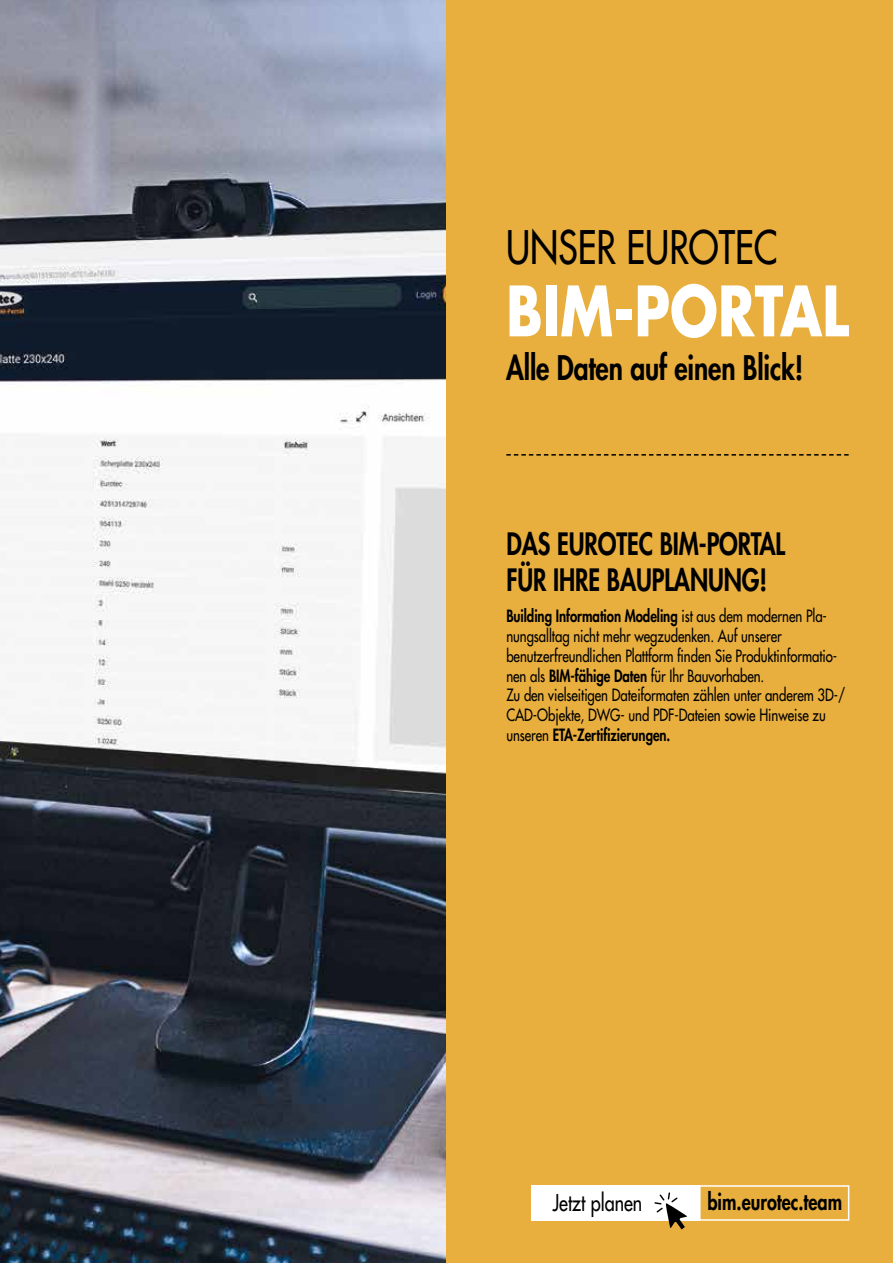
<style>
.page{position:relative;width:893px;height:1263px;background:#fff}
.page>*{position:absolute;margin:0;border:0;box-sizing:border-box;transform-origin:0 0}
.t1{font:700 67.5px "Futura Std";color:#fff;scale:.8 1}
.t2{font:500 45px "Futura Std";color:#000;scale:.8 1}
.t3{font:800 33px "Futura Std";letter-spacing:-.005em;color:#000;scale:.8 1}
.t4{font:800 30px/36px "Futura Std";letter-spacing:-.005em;color:#000;scale:.8 1}
.t5{font:800 22.5px "Futura Std";color:#000;scale:.8 1}
.t6{font:500 22.5px "Futura Std";color:#000;scale:.8 1}
.t7{font:500 16.5px/19.8px "Futura Std";letter-spacing:-.005em;color:#000;scale:.8 1}
.s1{font-weight:800}
</style>
<div class="page">
<img style="left:0;top:0;width:446px;height:1263px">
<div style="left:446px;top:0;width:447px;height:1263px;background:#e8af3e"></div>
<svg style="left:506px;top:454px;width:343px;height:2px"></svg>
<div style="left:531px;top:1185px;width:168px;height:36px;background:#fff"></div>
<svg style="left:654px;top:1192px;width:33px;height:37px"></svg>
<div style="left:699px;top:1185px;width:150px;height:36px;border:2px solid #fff"></div>
<h2 class="t2" style="left:506px;top:220px;width:341px">UNSER EUROTEC</h2>
<h1 class="t1" style="left:506px;top:266px;width:430px">BIM-PORTAL</h1>
<h3 class="t3" style="left:506px;top:347px;width:373px">Alle Daten auf einen Blick!</h3>
<h3 class="t4" style="left:506px;top:526px;width:350px">DAS EUROTEC BIM-PORTAL<br>FÜR IHRE BAUPLANUNG!</h3>
<p class="t7" style="left:506px;top:606px;width:425px"><span class="s1">Building Information Modeling</span> ist aus dem modernen Pla&shy;nungsalltag nicht mehr wegzudenken. Auf unserer benutzerfreundlichen Plattform finden Sie Produktinformatio&shy;nen als <span class="s1">BIM-fähige Daten</span> für Ihr Bauvorhaben.<br>Zu den vielseitigen Dateiformaten zählen unter anderem 3D-/ CAD-Objekte, DWG- und PDF-Dateien sowie Hinweise zu unseren <span class="s1">ETA-Zertifizierungen.</span></p>
<h3 class="t6" style="left:553px;top:1188px;width:114px">Jetzt planen</h3>
<h3 class="t5" style="left:707px;top:1188px;width:170px">bim.eurotec.team</h3>
</div>
